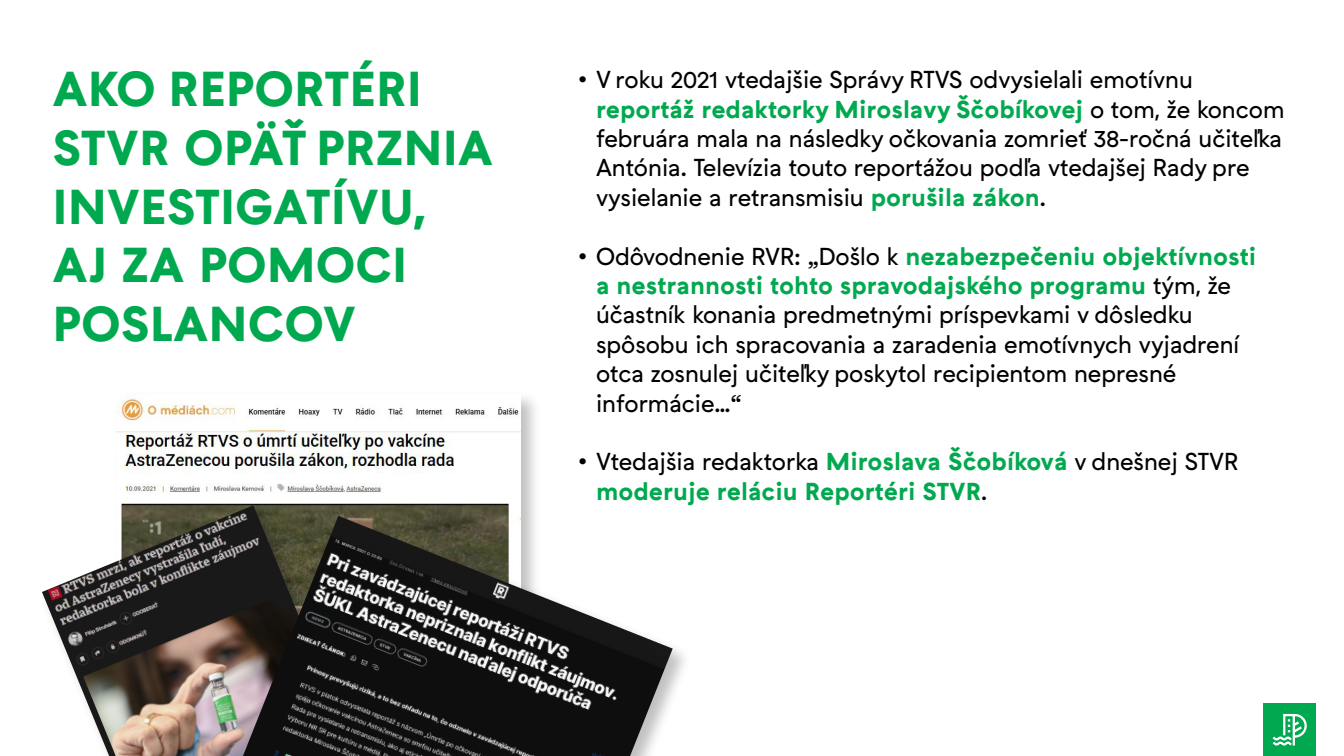
<style>
.page{position:relative;width:1344px;height:756px;background:#fff}
.page>*{position:absolute;margin:0;border:0;box-sizing:border-box;transform-origin:0 0}
.t1{font:700 49px/58.8px "Petrzalka";color:#00a94f}
.t2{font:24.5px/29.4px "Petrzalka";color:#000}
.t3{font:700 24.5px "Petrzalka";color:#00a94f}
.s1{font-weight:700;color:#00a94f}
.s2{font-weight:400;color:#000}
</style>
<div class="page">
<div style="left:1263px;top:704px;width:53px;height:52px;background:#00a94f"></div>
<svg style="left:1273px;top:714px;width:34px;height:32px"></svg>
<img style="left:117px;top:394px;width:404px;height:115px">
<img style="left:117px;top:498px;width:318px;height:11px">
<img style="left:42px;top:505px;width:314px;height:251px">
<img style="left:219px;top:509px;width:465px;height:247px">
<img style="left:243px;top:516px;width:430px;height:240px">
<h1 class="t1" style="left:52px;top:57px;width:442px">AKO REPORTÉRI<br>STVR OPÄŤ PRZNIA<br>INVESTIGATÍVU,<br>AJ ZA POMOCI<br>POSLANCOV</h1>
<p class="t2" style="left:578px;top:63px;width:616px">• V roku 2021 vtedajšie Správy RTVS odvysielali emotívnu</p>
<p class="t2" style="left:596px;top:93px;width:690px"><span class="s1">reportáž redaktorky Miroslavy Ščobíkovej</span> o tom, že koncom februára mala na následky očkovania zomrieť 38-ročná učiteľka Antónia. Televízia touto reportážou podľa vtedajšej Rady pre vysielanie a retransmisiu <span class="s1">porušila zákon</span>.</p>
<p class="t3" style="left:578px;top:235px;width:679px"><span class="s2">• Odôvodnenie RVR: „Došlo k</span> nezabezpečeniu objektívnosti</p>
<p class="t2" style="left:596px;top:269px;width:645px"><span class="s1">a nestrannosti tohto spravodajského programu</span> tým, že účastník konania predmetnými príspevkami v dôsledku spôsobu ich spracovania a zaradenia emotívnych vyjadrení otca zosnulej učiteľky poskytol recipientom nepresné informácie…“</p>
<p class="t2" style="left:578px;top:445px;width:662px">• Vtedajšia redaktorka <span class="s1">Miroslava Ščobíková</span> v dnešnej STVR</p>
<p class="t3" style="left:596px;top:470px;width:393px">moderuje reláciu Reportéri STVR<span class="s2">.</span></p>
</div>
